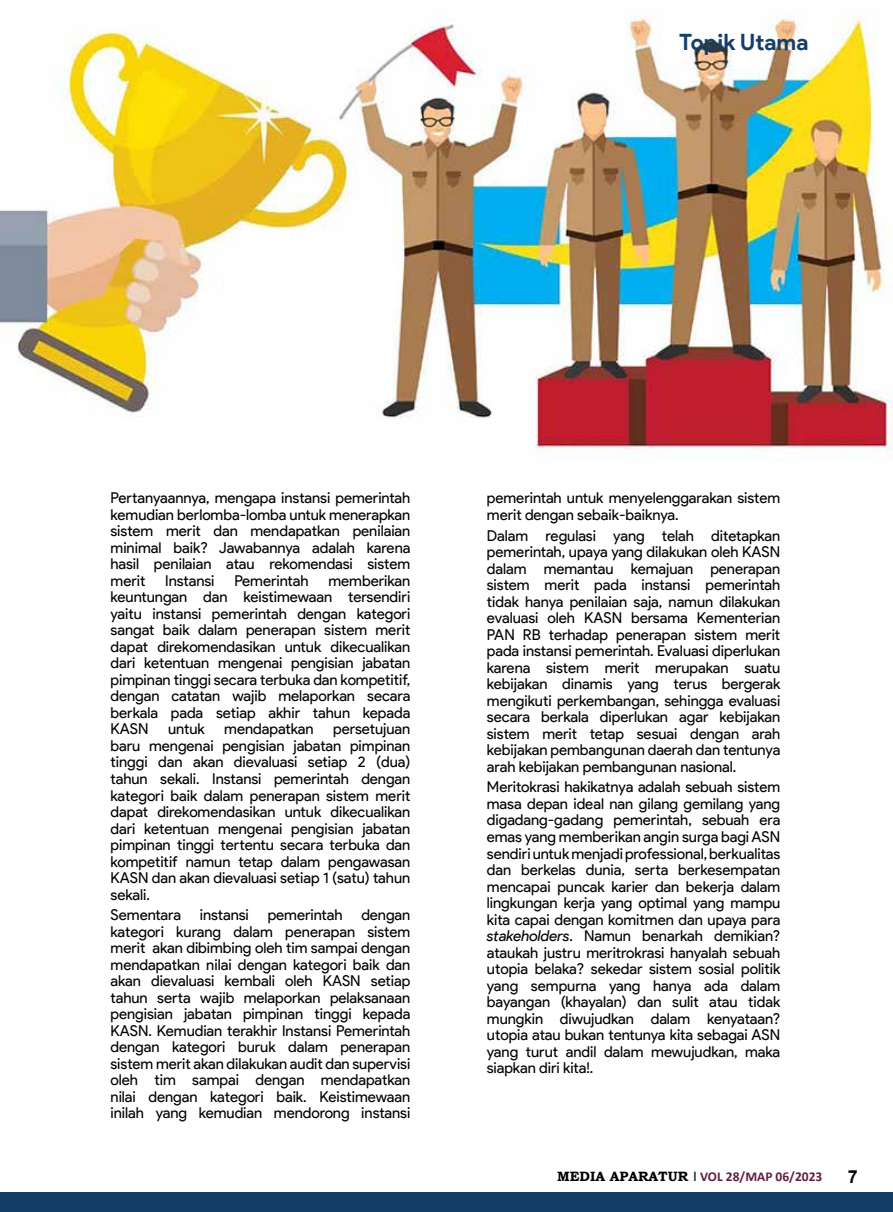
<style>
.page{position:relative;width:893px;height:1212px;background:#fff}
.page>*{position:absolute;margin:0;border:0;box-sizing:border-box;transform-origin:0 0}
.t1{font:700 22.5px "Product Sans";letter-spacing:.005em;color:#143e68}
.t2{font:700 18px "Arial";color:#000}
.t3{font:15px/16.5px "Product Sans";color:#000;text-align:justify}
.t4{font:700 13.5px "Calibri";color:#602042}
.s1{font-style:italic}
.s2{font-family:"Bookman Old Style";color:#000}
.s3{font-weight:400;font-size:15px;color:#000}
</style>
<div class="page">
<img style="left:0;top:15px;width:893px;height:439px">
<div style="left:0;top:421px;width:247px;height:47px;background:#fff"></div>
<div style="left:225px;top:259px;width:172px;height:47px;background:#fff"></div>
<div style="left:200px;top:298px;width:187px;height:46px;background:#fff"></div>
<div style="left:0;top:1192px;width:893px;height:20px;background:#143e68"></div>
<h1 class="t1" style="left:679px;top:28px;width:131px">Topik Utama</h1>
<p class="t3" style="left:111px;top:490px;width:301px">Pertanyaannya, mengapa instansi pemerintah kemudian berlomba-lomba untuk menerapkan sistem merit dan mendapatkan penilaian minimal baik? Jawabannya adalah karena hasil penilaian atau rekomendasi sistem merit</p>
<p class="t3" style="left:111px;top:573px;width:301px;text-indent:218px">memberikan keuntungan dan keistimewaan tersendiri yaitu instansi pemerintah dengan kategori sangat baik dalam penerapan sistem merit dapat direkomendasikan untuk dikecualikan dari ketentuan mengenai pengisian jabatan pimpinan tinggi secara terbuka dan kompetitif, dengan catatan wajib melaporkan secara berkala pada setiap akhir tahun kepada KASN</p>
<p class="t3" style="left:165px;top:573px;width:51px">Instansi</p>
<p class="t3" style="left:234px;top:573px;width:76px">Pemerintah</p>
<p class="t3" style="left:111px;top:721px;width:301px;text-indent:223px">persetujuan baru mengenai pengisian jabatan pimpinan tinggi dan akan dievaluasi setiap 2 (dua) tahun sekali. Instansi pemerintah dengan kategori baik dalam penerapan sistem merit dapat direkomendasikan untuk dikecualikan dari ketentuan mengenai pengisian jabatan pimpinan tinggi tertentu secara terbuka dan kompetitif namun tetap dalam pengawasan KASN dan akan dievaluasi setiap 1 (satu) tahun sekali.</p>
<p class="t3" style="left:111px;top:907px;width:72px">Sementara</p>
<p class="t3" style="left:200px;top:907px;width:51px">instansi</p>
<p class="t3" style="left:268px;top:907px;width:76px">pemerintah</p>
<p class="t3" style="left:168px;top:721px;width:38px">untuk</p>
<p class="t3" style="left:224px;top:721px;width:91px">mendapatkan</p>
<p class="t3" style="left:111px;top:907px;width:301px;text-indent:251px">dengan kategori kurang dalam penerapan sistem merit akan dibimbing oleh tim sampai dengan mendapatkan nilai dengan kategori baik dan akan dievaluasi kembali oleh KASN setiap tahun serta wajib melaporkan pelaksanaan pengisian jabatan pimpinan tinggi kepada KASN. Kemudian terakhir Instansi Pemerintah dengan kategori buruk dalam penerapan sistem merit akan dilakukan audit dan supervisi oleh tim sampai dengan mendapatkan nilai dengan kategori baik. Keistimewaan inilah yang kemudian mendorong instansi</p>
<p class="t3" style="left:487px;top:490px;width:295px">pemerintah untuk menyelenggarakan sistem merit dengan sebaik-baiknya.</p>
<p class="t3" style="left:487px;top:527px;width:295px">Dalam regulasi yang telah ditetapkan pemerintah, upaya yang dilakukan oleh KASN dalam memantau kemajuan penerapan sistem merit pada instansi pemerintah tidak hanya penilaian saja, namun dilakukan evaluasi oleh KASN bersama Kementerian PAN RB terhadap penerapan sistem merit pada instansi pemerintah. Evaluasi diperlukan karena sistem merit merupakan suatu kebijakan dinamis yang terus bergerak mengikuti perkembangan, sehingga evaluasi secara berkala diperlukan agar kebijakan sistem merit tetap sesuai dengan arah kebijakan pembangunan daerah dan tentunya arah kebijakan pembangunan nasional.</p>
<p class="t3" style="left:487px;top:779px;width:295px">Meritokrasi hakikatnya adalah sebuah sistem masa depan ideal nan gilang gemilang yang digadang-gadang pemerintah, sebuah era emas yang memberikan angin surga bagi ASN sendiri untuk menjadi professional, berkualitas dan berkelas dunia, serta berkesempatan mencapai puncak karier dan bekerja dalam lingkungan kerja yang optimal yang mampu kita capai dengan komitmen dan upaya para <span class="s1">stakeholders</span>. Namun benarkah demikian? ataukah justru meritrokrasi hanyalah sebuah utopia belaka? sekedar sistem sosial politik yang sempurna yang hanya ada dalam bayangan (khayalan) dan sulit atau tidak mungkin diwujudkan dalam kenyataan? utopia atau bukan tentunya kita sebagai ASN yang turut andil dalam mewujudkan, maka siapkan diri kita!.</p>
<p class="t4" style="left:557px;top:1167px;width:267px"><span class="s2">MEDIA APARATUR</span> <span class="s3">I</span> VOL 28/MAP 06/2023</p>
<p class="t2" style="left:848px;top:1164px;width:12px">7</p>
</div>
